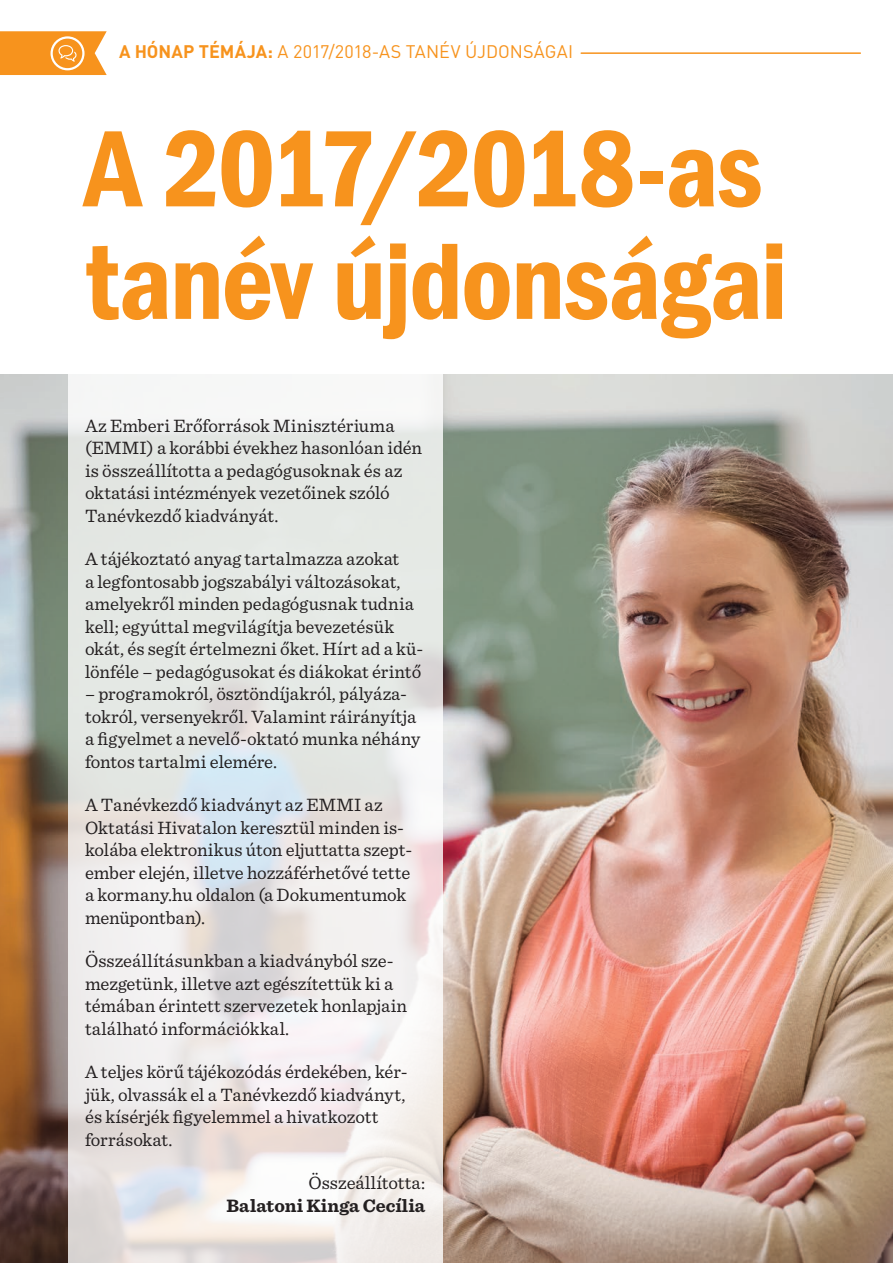
<style>
.page{position:relative;width:893px;height:1263px;background:#fff}
.page>*{position:absolute;margin:0;border:0;box-sizing:border-box;transform-origin:0 0}
.Főcím{font:600 condensed 112.5px/112.5px "Franklin Gothic";letter-spacing:-.02em;color:#f7931d}
.Body_text{font:18.75px/22.5px "Sentinel";color:#231f20}
.Body_text-2{font:700 18.75px/22.5px "Sentinel";letter-spacing:.005em;color:#231f20;text-align:right}
.t1{font:18px "DIN Pro";color:#f7931d}
.s1{font-weight:700}
.s2{font-weight:400}
</style>
<div class="page">
<svg style="left:0;top:31px;width:107px;height:44px;background:#f7a039"></svg>
<hr style="left:581px;top:52px;width:279px;height:2px;background:#f7931d">
<img style="left:0;top:374px;width:893px;height:889px">
<svg style="left:68px;top:374px;width:374px;height:889px;fill:#e7e9e5"></svg>
<p class="t1" style="left:119px;top:40px;width:456px"><span class="s1">A HÓNAP TÉMÁJA:</span> A 2017/2018-AS TANÉV ÚJDONSÁGAI</p>
<p class="Főcím" style="left:85px;top:111px;width:705px">A 2017/2018-as tanév újdonságai</p>
<p class="Body_text" style="left:85px;top:413px;width:339px">Az Emberi Erőforrások Minisztériuma (EMMI) a korábbi évekhez hasonlóan idén is összeállította a pedagógusoknak és az oktatási intézmények vezetőinek szóló Tanévkezdő kiadványát.</p>
<p class="Body_text" style="left:85px;top:547px;width:340px">A tájékoztató anyag tartalmazza azokat<br>a legfontosabb jogszabályi változásokat, amelyekről minden pedagógusnak tudnia kell; egyúttal megvilágítja bevezetésük okát, és segít értelmezni őket. Hírt ad a kü&shy;lönféle – pedagógusokat és diákokat érintő</p>
<p class="Body_text" style="left:85px;top:682px;width:337px">– programokról, ösztöndíjakról, pályáza&shy;tokról, versenyekről. Valamint ráirányítja a figyelmet a nevelő-oktató munka néhány fontos tartalmi elemére.</p>
<p class="Body_text" style="left:85px;top:793px;width:329px">A Tanévkezdő kiadványt az EMMI az Oktatási Hivatalon keresztül minden is&shy;kolába elektronikus úton eljuttatta szept&shy;ember elején, illetve hozzáférhetővé tette a kormany.hu oldalon (a Dokumentumok menüpontban).</p>
<p class="Body_text" style="left:85px;top:949px;width:324px">Összeállításunkban a kiadványból sze&shy;mezgetünk, illetve azt egészítettük ki a témában érintett szervezetek honlapjain található információkkal.</p>
<p class="Body_text" style="left:85px;top:1060px;width:324px">A teljes körű tájékozódás érdekében, kér&shy;jük, olvassák el a Tanévkezdő kiadványt, és kísérjék figyelemmel a hivatkozott forrásokat.</p>
<p class="Body_text-2" style="left:226px;top:1171px;width:200px"><span class="s2">Összeállította:<br></span>Balatoni Kinga Cecília</p>
</div>
